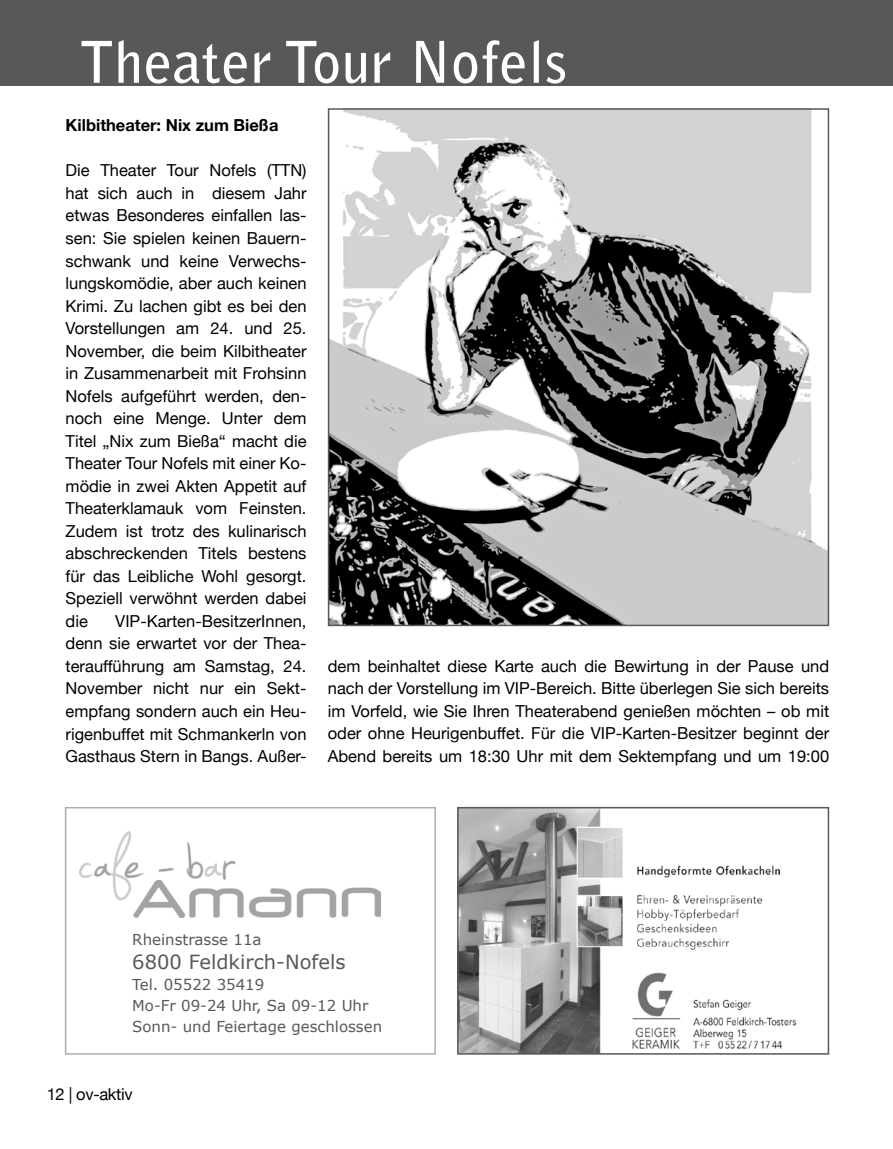
<style>
.page{position:relative;width:893px;height:1149px;background:#fff}
.page>*{position:absolute;margin:0;border:0;box-sizing:border-box;transform-origin:0 0}
.t1{font:700 57px "Bell Gothic Std";letter-spacing:.01em;color:#fff}
.t2{font:19.5px "Verdana";color:#58585a}
.t3{font:16.5px/22.5px "Helvetica Neue";color:#000;text-align:justify}
.t4{font:700 16.5px "Helvetica Neue";color:#000}
.t5{font:16.5px "Helvetica Neue";letter-spacing:-.02em;color:#000}
.t6{font:15px/21px "Verdana";color:#58585a}
</style>
<div class="page">
<div style="left:0;top:0;width:893px;height:85px;background:#58585a"></div>
<img style="left:460px;top:809px;width:337px;height:242px">
<div style="left:457px;top:806px;width:372px;height:248px;border:2px solid #58585a"></div>
<img style="left:80px;top:831px;width:300px;height:86px">
<img style="left:331px;top:111px;width:495px;height:512px">
<div style="left:328px;top:108px;width:501px;height:518px;border:2px solid #58585a"></div>
<h1 class="t1" style="left:79px;top:28px;width:489px">Theater Tour Nofels</h1>
<p class="t4" style="left:66px;top:115px;width:214px">Kilbitheater: Nix zum Bießa</p>
<p class="t3" style="left:66px;top:159px;width:242px">Die Theater Tour Nofels (TTN) hat sich auch in diesem Jahr etwas Besonderes einfallen las&shy;sen: Sie spielen keinen Bauern&shy;schwank und keine Verwechs&shy;lungskomödie, aber auch keinen Krimi. Zu lachen gibt es bei den Vorstellungen am 24. und 25.<br>November, die beim Kilbitheater in Zusammenarbeit mit Frohsinn Nofels aufgeführt werden, den&shy;noch eine Menge. Unter dem Titel „Nix zum Bießa“ macht die Theater Tour Nofels mit einer Ko&shy;mödie in zwei Akten Appetit auf Theaterklamauk vom Feinsten.<br>Zudem ist trotz des kulinarisch abschreckenden Titels bestens für das Leibliche Wohl gesorgt.<br>Speziell verwöhnt werden dabei die</p>
<p class="t3" style="left:66px;top:609px;width:242px;text-indent:50px">VIP-Karten-BesitzerInnen, denn sie erwartet vor der Thea&shy;teraufführung am Samstag, 24.<br>November nicht nur ein Sekt&shy;empfang sondern auch ein Heu&shy;rigenbuffet mit Schmankerln von Gasthaus Stern in Bangs. Außer-</p>
<p class="t3" style="left:328px;top:654px;width:503px">dem beinhaltet diese Karte auch die Bewirtung in der Pause und nach der Vorstellung im VIP-Bereich. Bitte überlegen Sie sich bereits im Vorfeld, wie Sie Ihren Theaterabend genießen möchten – ob mit oder ohne Heurigenbuffet. Für die VIP-Karten-Besitzer beginnt der Abend bereits um 18:30 Uhr mit dem Sektempfang und um 19:00</p>
<p class="t6" style="left:132px;top:928px;width:131px">Rheinstrasse 11a</p>
<p class="t2" style="left:132px;top:948px;width:215px">6800 Feldkirch-Nofels</p>
<p class="t6" style="left:132px;top:973px;width:251px">Tel. 05522 35419<br>Mo-Fr 09-24 Uhr, Sa 09-12 Uhr<br>Sonn- und Feiertage geschlossen</p>
<p class="t5" style="left:47px;top:1083px;width:87px">12 | ov-aktiv</p>
</div>
